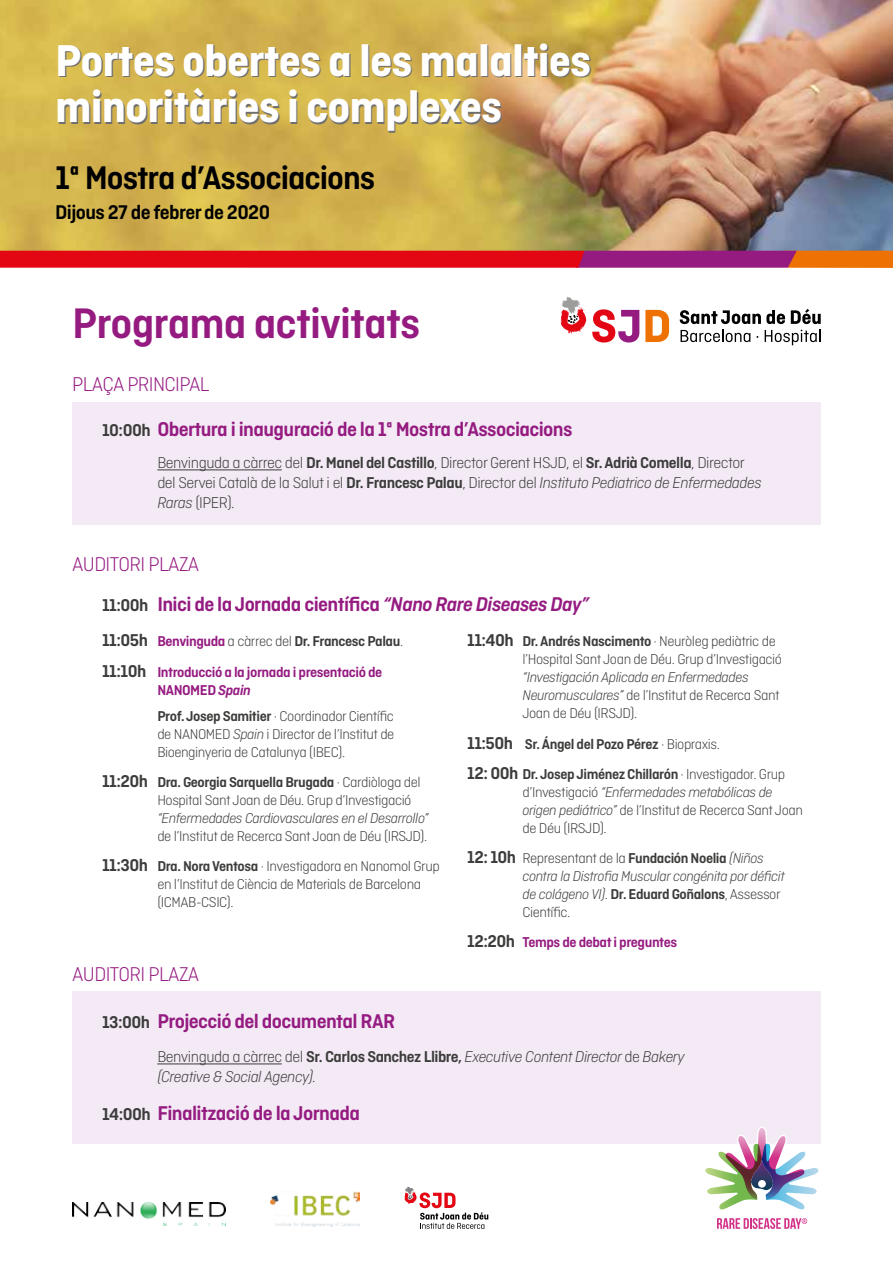
<style>
.page{position:relative;width:893px;height:1263px;background:#fff}
.page>*{position:absolute;margin:0;border:0;box-sizing:border-box;transform-origin:0 0}
.t1{font:700 46.8px/46.8px "Ciutadella";letter-spacing:-.02em;color:#fff}
.t2{font:600 45px "Ciutadella";letter-spacing:-.02em;color:#951b81}
.t3{font:600 34.5px "Ciutadella";letter-spacing:-.03em;color:#000}
.t4{font:600 21px "Ciutadella";letter-spacing:-.03em;color:#951b81}
.t5{font:300 21px "Ciutadella";letter-spacing:-.03em;color:#951b81}
.t6{font:600 20.85px "Ciutadella";letter-spacing:-.03em;color:#000}
.t7{font:300 16.5px/19.8px "Ciutadella";letter-spacing:-.03em;color:#3c3c3b}
.t8{font:italic 300 16.5px/19.8px "Ciutadella";letter-spacing:-.03em;color:#3c3c3b}
.t9{font:300 15px/18px "Ciutadella";letter-spacing:-.03em;color:#3c3c3b}
.t10{font:italic 300 15px/18px "Ciutadella";letter-spacing:-.03em;color:#3c3c3b}
.t11{font:600 15px/30.2px "Ciutadella";letter-spacing:-.03em;color:#951b81}
.t12{font:600 15px/30.2px "Ciutadella";letter-spacing:-.03em;color:#3c3c3b}
.s1{font-size:18px;color:#3c3c3b}
.s2{font-weight:600}
.s3{font-style:italic}
.s4{font-weight:300;color:#3c3c3b}
.s5{color:#3c3c3b}
.s6{font-weight:600;color:#951b81}
.s7{font-weight:600;font-style:italic;color:#951b81}
.s8{font-weight:600;font-size:18px}
.s9{font-style:normal}
.s10{font-size:18px}
.s11{font-weight:300}
.s12{font-weight:600;font-style:normal;font-size:18px}
.s13{font-weight:600;font-style:normal}
</style>
<div class="page">
<img style="left:0;top:0;width:893px;height:251px">
<svg style="left:680px;top:310px;width:105px;height:14px"></svg>
<svg style="left:791px;top:309px;width:30px;height:15px"></svg>
<svg style="left:681px;top:330px;width:69px;height:12px"></svg>
<svg style="left:765px;top:330px;width:56px;height:15px"></svg>
<svg style="left:561px;top:297px;width:25px;height:37px"></svg>
<svg style="left:645px;top:310px;width:24px;height:32px"></svg>
<svg style="left:592px;top:309px;width:47px;height:33px"></svg>
<svg style="left:0;top:251px;width:893px;height:17px;background:#d21b2e"></svg>
<svg style="left:405px;top:1186px;width:83px;height:43px"></svg>
<img style="left:72px;top:1202px;width:153px;height:24px">
<img style="left:271px;top:1191px;width:88px;height:35px">
<div style="left:72px;top:402px;width:749px;height:122px;background:#f3eaf5"></div>
<hr style="left:157px;top:469px;width:125px;height:1px;background:#3c3c3b">
<div style="left:72px;top:992px;width:749px;height:152px;background:#f3eaf5"></div>
<hr style="left:157px;top:1063px;width:125px;height:1px;background:#3c3c3b">
<svg style="left:705px;top:1127px;width:114px;height:83px"></svg>
<svg style="left:717px;top:1218px;width:90px;height:11px"></svg>
<h1 class="t1" style="left:55px;top:37px;width:538px">Portes obertes a les malalties minoritàries i complexes</h1>
<h3 class="t3" style="left:55px;top:158px;width:322px">1ª Mostra d’Associacions</h3>
<h3 class="t6" style="left:55px;top:201px;width:216px">Dijous 27 de febrer de 2020</h3>
<h2 class="t2" style="left:72px;top:297px;width:349px">Programa activitats</h2>
<h3 class="t5" style="left:72px;top:373px;width:139px">PLAÇA PRINCIPAL</h3>
<h3 class="t4" style="left:102px;top:417px;width:472px"><span class="s1">10:00h</span> Obertura i inauguració de la 1ª Mostra d’Associacions</h3>
<p class="t7" style="left:157px;top:453px;width:606px">Benvinguda a càrrec del <span class="s2">Dr. Manel del Castillo</span>, Director Gerent HSJD, el <span class="s2">Sr. Adrià Comella</span>, Director del Servei Català de la Salut i el <span class="s2">Dr. Francesc Palau</span>, Director del <span class="s3">Instituto Pediatrico de Enfermedades<br>Raras</span> (IPER).</p>
<h3 class="t5" style="left:72px;top:552px;width:129px">AUDITORI PLAZA</h3>
<h3 class="t4" style="left:102px;top:592px;width:489px"><span class="s1">11:00h</span> Inici de la Jornada científica <span class="s3">“Nano Rare Diseases Day”</span></h3>
<p class="t11" style="left:102px;top:626px;width:303px"><span class="s1">11:05h</span> Benvinguda <span class="s4">a càrrec del</span> <span class="s5">Dr. Francesc Palau</span><span class="s4">.<br></span><span class="s1">11:10h</span> Introducció a la jornada i presentació de</p>
<p class="t9" style="left:157px;top:676px;width:238px;line-height:26.5px"><span class="s6">NANOMED</span> <span class="s7">Spain<br></span><span class="s2">Prof. Josep Samitier</span> · Coordinador Científic</p>
<p class="t9" style="left:157px;top:725px;width:239px">de NANOMED <span class="s3">Spain</span> i Director de l’Institut de<br>Bioenginyeria de Catalunya (IBEC).</p>
<p class="t9" style="left:157px;top:773px;width:265px;text-indent:-55px"><span class="s8">11:20h</span> <span class="s2">Dra. Georgia Sarquella Brugada</span> · Cardiòloga del<br>Hospital Sant Joan de Déu. Grup d’Investigació</p>
<p class="t10" style="left:157px;top:809px;width:273px">“Enfermedades Cardiovasculares en el Desarrollo”</p>
<p class="t9" style="left:102px;top:821px;width:339px;line-height:30.2px;text-indent:55px">de l’Institut de Recerca Sant Joan de Déu (IRSJD).<br><span class="s8">11:30h</span> <span class="s2">Dra. Nora Ventosa</span> · Investigadora en Nanomol Grup</p>
<p class="t9" style="left:157px;top:875px;width:265px">en l’Institut de Ciència de Materials de Barcelona (ICMAB-CSIC).</p>
<p class="t9" style="left:522px;top:632px;width:261px;text-indent:-55px"><span class="s8">11:40h</span> <span class="s2">Dr. Andrés Nascimento</span> · Neuròleg pediàtric de l’Hospital Sant Joan de Déu. Grup d’Investigació</p>
<p class="t10" style="left:522px;top:668px;width:259px">“Investigación Aplicada en Enfermedades<br>Neuromusculares” <span class="s9">de l’Institut de Recerca Sant<br>Joan de Déu (IRSJD).</span></p>
<p class="t12" style="left:467px;top:728px;width:320px"><span class="s10">11:50h</span> Sr. Ángel del Pozo Pérez <span class="s11">· Biopraxis.<br></span><span class="s10">12: 00h</span> Dr. Josep Jiménez Chillarón <span class="s11">· Investigador. Grup</span></p>
<p class="t9" style="left:522px;top:783px;width:282px">d’Investigació <span class="s3">“Enfermedades metabólicas de origen pediátrico”</span> de l’Institut de Recerca Sant Joan de Déu (IRSJD).</p>
<p class="t10" style="left:522px;top:849px;width:264px;text-indent:-55px"><span class="s12">12: 10h</span> <span class="s9">Representant de la</span> <span class="s13">Fundación Noelia</span> (Niños contra la Distrofia Muscular congénita por déficit de colágeno VI)<span class="s9">.</span> <span class="s13">Dr. Eduard Goñalons</span><span class="s9">, Assessor Científic.</span></p>
<p class="t11" style="left:467px;top:927px;width:212px"><span class="s1">12:20h</span> Temps de debat i preguntes</p>
<h3 class="t5" style="left:72px;top:963px;width:129px">AUDITORI PLAZA</h3>
<h3 class="t4" style="left:102px;top:1009px;width:295px"><span class="s1">13:00h</span> Projecció del documental RAR</h3>
<p class="t8" style="left:157px;top:1047px;width:529px"><span class="s9">Benvinguda a càrrec del</span> <span class="s13">Sr. Carlos Sanchez Llibre,</span> Executive Content Director <span class="s9">de</span> Bakery (Creative &amp; Social Agency).</p>
<h3 class="t4" style="left:102px;top:1101px;width:259px"><span class="s1">14:00h</span> Finalització de la Jornada</h3>
</div>
